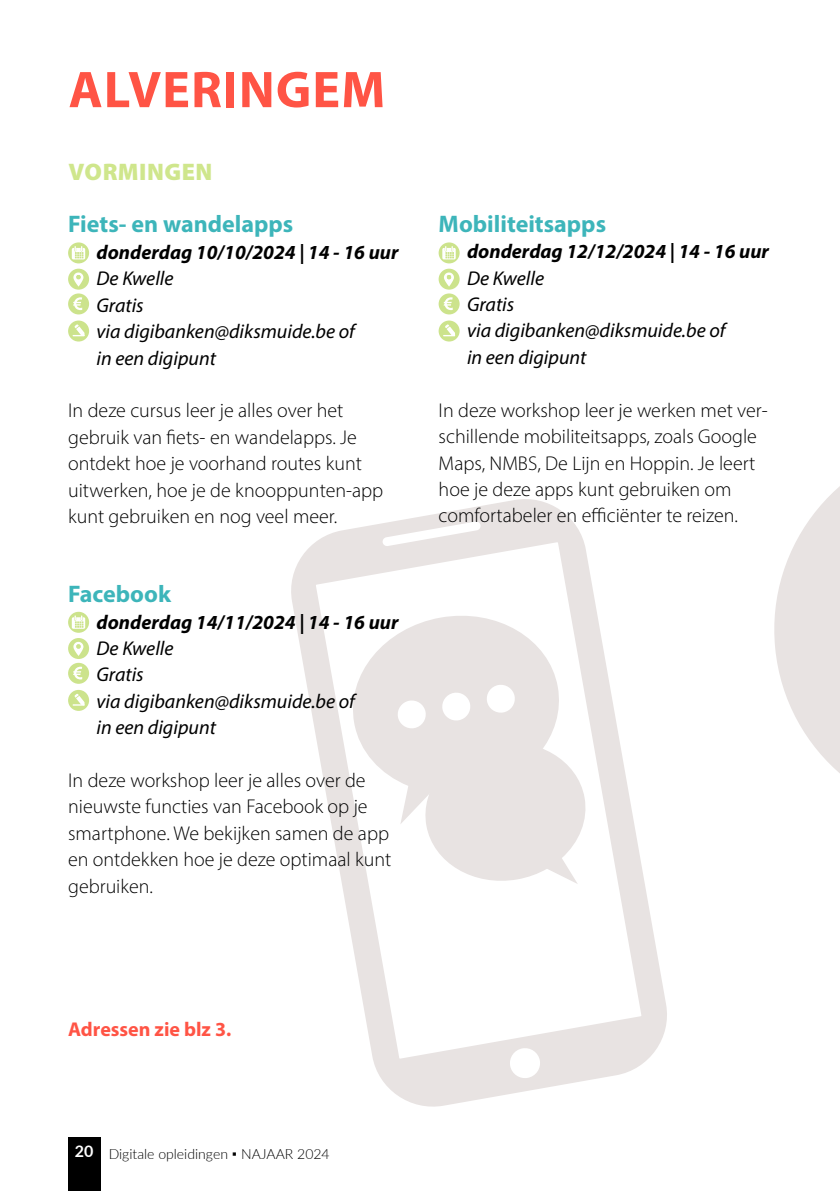
<style>
.page{position:relative;width:840px;height:1191px;background:#fff}
.page>*{position:absolute;margin:0;border:0;box-sizing:border-box;transform-origin:0 0}
.t1{font:700 52px "Myriad Pro";letter-spacing:.02em;color:#ff5445}
.t2{font:700 24px "Myriad Pro";color:#3db5ba}
.t3{font:900 24px "Myriad Pro";letter-spacing:.02em;color:#cfe68c}
.t4{font:300 20px/26.4px "Myriad Pro";color:#000}
.t5{font:italic 20px/26.4px "Myriad Pro";color:#000}
.t6{font:italic 700 20px "Myriad Pro";color:#000}
.t7{font:700 20px "Myriad Pro";color:#ff5445}
.t8{font:300 14px "Lato";color:#000}
.s1{font-weight:700;font-size:16px;color:#fff}
</style>
<div class="page">
<div style="left:68px;top:1137px;width:32px;height:54px;background:#000"></div>
<svg style="left:291px;top:499px;width:376px;height:608px"></svg>
<svg style="left:315px;top:542px;width:326px;height:516px"></svg>
<svg style="left:382px;top:521px;width:98px;height:25px"></svg>
<svg style="left:508px;top:1047px;width:33px;height:32px"></svg>
<svg style="left:419px;top:736px;width:169px;height:151px"></svg>
<svg style="left:345px;top:607px;width:221px;height:217px;fill:#e8e3e2"></svg>
<svg style="left:396px;top:699px;width:30px;height:30px"></svg>
<svg style="left:441px;top:691px;width:30px;height:30px"></svg>
<svg style="left:485px;top:683px;width:30px;height:31px"></svg>
<svg style="left:774px;top:487px;width:65px;height:285px"></svg>
<svg style="left:68px;top:242px;width:21px;height:21px"></svg>
<svg style="left:72px;top:246px;width:13px;height:13px"></svg>
<div style="left:68px;top:269px;width:21px;height:21px;background:#cce38c;border-radius:50%"></div>
<svg style="left:73px;top:272px;width:10px;height:14px"></svg>
<div style="left:68px;top:320px;width:21px;height:21px;background:#cce38c;border-radius:50%"></div>
<svg style="left:73px;top:324px;width:12px;height:12px"></svg>
<div style="left:68px;top:293px;width:21px;height:21px;background:#cce38c;border-radius:50%"></div>
<svg style="left:73px;top:297px;width:9px;height:13px"></svg>
<svg style="left:68px;top:612px;width:21px;height:21px"></svg>
<svg style="left:72px;top:615px;width:13px;height:14px"></svg>
<div style="left:68px;top:638px;width:21px;height:21px;background:#cce38c;border-radius:50%"></div>
<svg style="left:73px;top:641px;width:10px;height:15px"></svg>
<div style="left:68px;top:690px;width:21px;height:21px;background:#cce38c;border-radius:50%"></div>
<svg style="left:73px;top:693px;width:12px;height:12px"></svg>
<div style="left:68px;top:663px;width:21px;height:21px;background:#cce38c;border-radius:50%"></div>
<svg style="left:73px;top:666px;width:9px;height:13px"></svg>
<svg style="left:438px;top:242px;width:21px;height:21px"></svg>
<svg style="left:442px;top:246px;width:13px;height:13px"></svg>
<div style="left:438px;top:269px;width:21px;height:21px;background:#cce38c;border-radius:50%"></div>
<svg style="left:444px;top:272px;width:10px;height:14px"></svg>
<svg style="left:438px;top:320px;width:21px;height:21px"></svg>
<svg style="left:443px;top:324px;width:12px;height:12px"></svg>
<div style="left:438px;top:293px;width:21px;height:21px;background:#cce38c;border-radius:50%"></div>
<svg style="left:443px;top:297px;width:9px;height:13px"></svg>
<h1 class="t1" style="left:69px;top:56px;width:318px">ALVERINGEM</h1>
<p class="t3" style="left:68px;top:155px;width:145px">VORMINGEN</p>
<p class="t2" style="left:68px;top:209px;width:226px">Fiets- en wandelapps</p>
<p class="t6" style="left:96px;top:239px;width:303px">donderdag 10/10/2024 | 14 - 16 uur</p>
<p class="t5" style="left:96px;top:265px;width:260px">De Kwelle<br>Gratis<br>via digibanken@diksmuide.be of in een digipunt</p>
<p class="t4" style="left:68px;top:397px;width:316px">In deze cursus leer je alles over het gebruik van fiets- en wandelapps. Je ontdekt hoe je voorhand routes kunt uitwerken, hoe je de knooppunten-app kunt gebruiken en nog veel meer.</p>
<p class="t2" style="left:68px;top:578px;width:104px">Facebook</p>
<p class="t6" style="left:96px;top:609px;width:303px">donderdag 14/11/2024 | 14 - 16 uur</p>
<p class="t5" style="left:96px;top:635px;width:260px">De Kwelle<br>Gratis<br>via digibanken@diksmuide.be of in een digipunt</p>
<p class="t4" style="left:68px;top:767px;width:324px">In deze workshop leer je alles over de nieuwste functies van Facebook op je smartphone. We bekijken samen de app en ontdekken hoe je deze optimaal kunt gebruiken.</p>
<p class="t2" style="left:438px;top:208px;width:169px">Mobiliteitsapps</p>
<p class="t6" style="left:466px;top:238px;width:303px">donderdag 12/12/2024 | 14 - 16 uur</p>
<p class="t5" style="left:466px;top:264px;width:260px">De Kwelle<br>Gratis<br>via digibanken@diksmuide.be of in een digipunt</p>
<p class="t4" style="left:438px;top:396px;width:330px">In deze workshop leer je werken met ver&shy;schillende mobiliteitsapps, zoals Google Maps, NMBS, De Lijn en Hoppin. Je leert hoe je deze apps kunt gebruiken om comfortabeler en efficiënter te reizen.</p>
<p class="t7" style="left:68px;top:1016px;width:165px">Adressen zie blz 3.</p>
<p class="t8" style="left:75px;top:1144px;width:256px"><span class="s1">20</span> Digitale opleidingen ▪ NAJAAR 2024</p>
</div>
